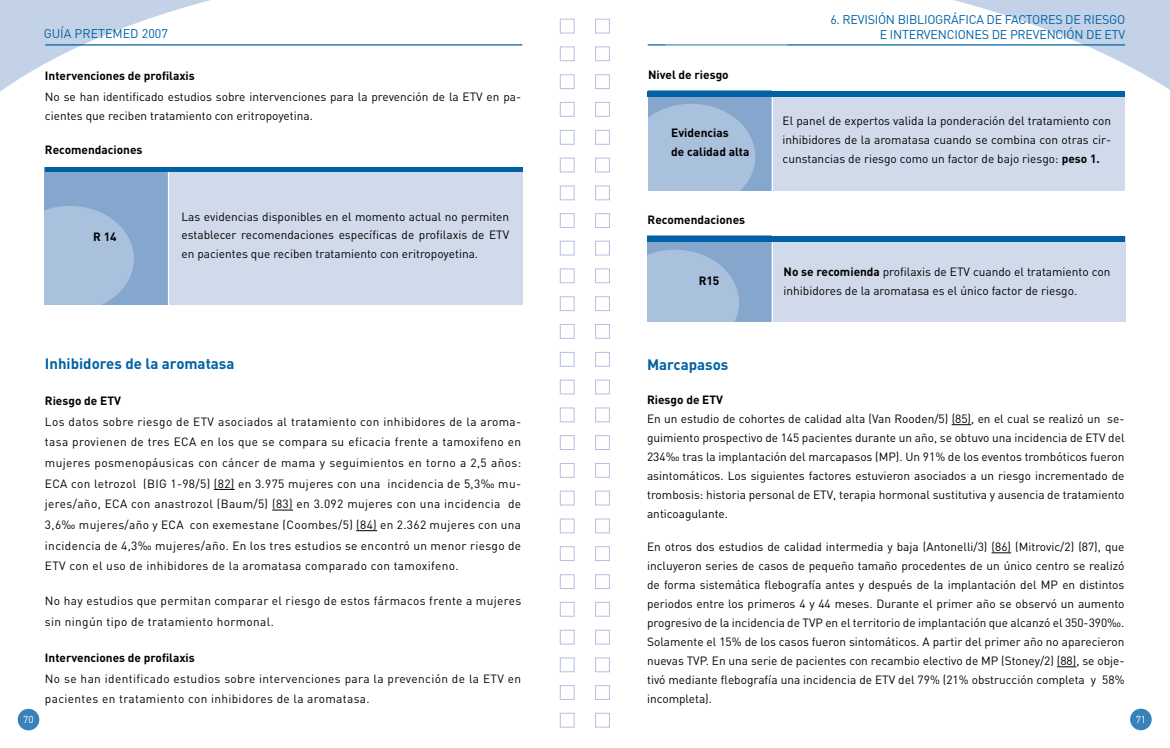
<style>
.page{position:relative;width:1170px;height:748px;background:#fff}
.page>*{position:absolute;margin:0;border:0;box-sizing:border-box;transform-origin:0 0}
.t1{font:700 15px "DIN";color:#0062a5}
.t2{font:12.5px/15px "DIN";letter-spacing:-.02em;color:#0062a5;text-align:right}
.t3{font:12.5px "DIN";color:#0062a5}
.t4{font:11.88px/19px "DIN";color:#000;text-align:justify}
.t5{font:11.88px/20.6px "DIN";letter-spacing:.03em;color:#000}
.t6{font:700 11.88px/18.8px "DIN";color:#000}
.t7{font:10px "DIN";color:#fff}
.s1{font-weight:700}
</style>
<div class="page">
<svg style="left:0;top:0;width:211px;height:92px"></svg>
<hr style="left:45px;top:44px;width:477px;height:2px;background:#0062a5">
<div style="left:18px;top:708px;width:21px;height:22px;background:#3881b9;border-radius:50%"></div>
<div style="left:560px;top:19px;width:14px;height:14px;border:1px solid #b8bfde"></div>
<div style="left:560px;top:47px;width:14px;height:14px;border:1px solid #b8bfde"></div>
<div style="left:560px;top:74px;width:14px;height:15px;border:1px solid #b8bfde"></div>
<div style="left:560px;top:102px;width:14px;height:15px;border:1px solid #b8bfde"></div>
<div style="left:560px;top:130px;width:14px;height:15px;border:1px solid #b8bfde"></div>
<div style="left:560px;top:158px;width:14px;height:14px;border:1px solid #b8bfde"></div>
<div style="left:560px;top:186px;width:14px;height:14px;border:1px solid #b8bfde"></div>
<div style="left:560px;top:213px;width:14px;height:15px;border:1px solid #b8bfde"></div>
<div style="left:560px;top:241px;width:14px;height:14px;border:1px solid #b8bfde"></div>
<div style="left:560px;top:268px;width:14px;height:15px;border:1px solid #b8bfde"></div>
<div style="left:560px;top:296px;width:14px;height:15px;border:1px solid #b8bfde"></div>
<div style="left:560px;top:324px;width:14px;height:14px;border:1px solid #b8bfde"></div>
<div style="left:560px;top:352px;width:14px;height:14px;border:1px solid #b8bfde"></div>
<div style="left:560px;top:380px;width:14px;height:14px;border:1px solid #b8bfde"></div>
<div style="left:560px;top:407px;width:14px;height:15px;border:1px solid #b8bfde"></div>
<div style="left:560px;top:435px;width:14px;height:15px;border:1px solid #b8bfde"></div>
<div style="left:560px;top:463px;width:14px;height:14px;border:1px solid #b8bfde"></div>
<div style="left:560px;top:491px;width:14px;height:14px;border:1px solid #b8bfde"></div>
<div style="left:560px;top:518px;width:14px;height:15px;border:1px solid #b8bfde"></div>
<div style="left:560px;top:546px;width:14px;height:15px;border:1px solid #b8bfde"></div>
<div style="left:560px;top:574px;width:14px;height:15px;border:1px solid #b8bfde"></div>
<div style="left:560px;top:602px;width:14px;height:14px;border:1px solid #b8bfde"></div>
<div style="left:560px;top:630px;width:14px;height:14px;border:1px solid #b8bfde"></div>
<div style="left:560px;top:657px;width:14px;height:15px;border:1px solid #b8bfde"></div>
<div style="left:560px;top:685px;width:14px;height:14px;border:1px solid #b8bfde"></div>
<div style="left:560px;top:713px;width:14px;height:14px;border:1px solid #b8bfde"></div>
<svg style="left:954px;top:0;width:215px;height:97px"></svg>
<div style="left:1129px;top:708px;width:22px;height:22px;background:#3881b9;border-radius:50%"></div>
<hr style="left:647px;top:44px;width:477px;height:2px;background:#0062a5">
<div style="left:595px;top:19px;width:14px;height:14px;border:1px solid #b8bfde"></div>
<div style="left:595px;top:47px;width:14px;height:14px;border:1px solid #b8bfde"></div>
<div style="left:595px;top:74px;width:14px;height:15px;border:1px solid #b8bfde"></div>
<div style="left:595px;top:102px;width:14px;height:15px;border:1px solid #b8bfde"></div>
<div style="left:595px;top:130px;width:14px;height:15px;border:1px solid #b8bfde"></div>
<div style="left:595px;top:158px;width:14px;height:14px;border:1px solid #b8bfde"></div>
<div style="left:595px;top:186px;width:14px;height:14px;border:1px solid #b8bfde"></div>
<div style="left:595px;top:213px;width:14px;height:15px;border:1px solid #b8bfde"></div>
<div style="left:595px;top:241px;width:14px;height:14px;border:1px solid #b8bfde"></div>
<div style="left:595px;top:268px;width:14px;height:15px;border:1px solid #b8bfde"></div>
<div style="left:595px;top:296px;width:14px;height:15px;border:1px solid #b8bfde"></div>
<div style="left:595px;top:324px;width:14px;height:14px;border:1px solid #b8bfde"></div>
<div style="left:595px;top:352px;width:14px;height:14px;border:1px solid #b8bfde"></div>
<div style="left:595px;top:380px;width:14px;height:14px;border:1px solid #b8bfde"></div>
<div style="left:595px;top:407px;width:14px;height:15px;border:1px solid #b8bfde"></div>
<div style="left:595px;top:435px;width:14px;height:15px;border:1px solid #b8bfde"></div>
<div style="left:595px;top:463px;width:14px;height:14px;border:1px solid #b8bfde"></div>
<div style="left:595px;top:491px;width:14px;height:14px;border:1px solid #b8bfde"></div>
<div style="left:595px;top:518px;width:14px;height:15px;border:1px solid #b8bfde"></div>
<div style="left:595px;top:546px;width:14px;height:15px;border:1px solid #b8bfde"></div>
<div style="left:595px;top:574px;width:14px;height:15px;border:1px solid #b8bfde"></div>
<div style="left:595px;top:602px;width:14px;height:14px;border:1px solid #b8bfde"></div>
<div style="left:595px;top:630px;width:14px;height:14px;border:1px solid #b8bfde"></div>
<div style="left:595px;top:657px;width:14px;height:15px;border:1px solid #b8bfde"></div>
<div style="left:595px;top:685px;width:14px;height:14px;border:1px solid #b8bfde"></div>
<div style="left:595px;top:713px;width:14px;height:14px;border:1px solid #b8bfde"></div>
<svg style="left:662px;top:44px;width:128px;height:2px"></svg>
<div style="left:45px;top:167px;width:477px;height:137px;background:#d1daeb"></div>
<div style="left:45px;top:167px;width:123px;height:137px;background:#85a7ce"></div>
<hr style="left:168px;top:168px;width:1px;height:144px;background:#fff">
<svg style="left:6px;top:206px;width:127px;height:105px;fill:#a9c1dc"></svg>
<hr style="left:45px;top:167px;width:477px;height:4px;background:#0062a5">
<svg style="left:214px;top:489px;width:21px;height:1px"></svg>
<svg style="left:272px;top:510px;width:21px;height:1px"></svg>
<svg style="left:356px;top:530px;width:21px;height:1px"></svg>
<div style="left:648px;top:91px;width:476px;height:100px;background:#d1daeb"></div>
<div style="left:648px;top:91px;width:123px;height:100px;background:#85a7ce"></div>
<div style="left:647px;top:236px;width:478px;height:86px;background:#d1daeb"></div>
<div style="left:647px;top:236px;width:124px;height:86px;background:#85a7ce"></div>
<svg style="left:628px;top:104px;width:126px;height:105px;fill:#a9c1dc"></svg>
<svg style="left:611px;top:250px;width:127px;height:105px;fill:#a9c1dc"></svg>
<hr style="left:771px;top:94px;width:1px;height:233px;background:#fff">
<div style="left:647px;top:91px;width:477px;height:6px;background:#0062a5"></div>
<div style="left:647px;top:236px;width:477px;height:5px;background:#0062a5"></div>
<svg style="left:951px;top:424px;width:20px;height:1px"></svg>
<svg style="left:991px;top:552px;width:19px;height:1px"></svg>
<svg style="left:1056px;top:666px;width:20px;height:1px"></svg>
<p class="t3" style="left:44px;top:26px;width:126px">GUÍA PRETEMED 2007</p>
<p class="t6" style="left:45px;top:66px;width:151px">Intervenciones de profilaxis</p>
<p class="t4" style="left:45px;top:88px;width:477px">No se han identificado estudios sobre intervenciones para la prevención de la ETV en pa&shy;cientes que reciben tratamiento con eritropoyetina.</p>
<p class="t6" style="left:45px;top:140px;width:99px">Recomendaciones</p>
<p class="t6" style="left:93px;top:227px;width:25px">R 14</p>
<p class="t4" style="left:181px;top:207px;width:329px">Las evidencias disponibles en el momento actual no permiten establecer recomendaciones específicas de profilaxis de ETV en pacientes que reciben tratamiento con eritropoyetina.</p>
<p class="t1" style="left:45px;top:354px;width:191px">Inhibidores de la aromatasa</p>
<p class="t6" style="left:45px;top:391px;width:78px">Riesgo de ETV</p>
<p class="t4" style="left:45px;top:411px;width:478px;line-height:20.6px">Los datos sobre riesgo de ETV asociados al tratamiento con inhibidores de la aroma&shy;tasa provienen de tres ECA en los que se compara su eficacia frente a tamoxifeno en mujeres posmenopáusicas con cáncer de mama y seguimientos en torno a 2,5 años:<br>ECA con letrozol (BIG 1-98/5) (82) en 3.975 mujeres con una incidencia de 5,3‰ mu&shy;jeres/año, ECA con anastrozol (Baum/5) (83) en 3.092 mujeres con una incidencia de 3,6‰ mujeres/año y ECA con exemestane (Coombes/5) (84) en 2.362</p>
<p class="t4" style="left:45px;top:514px;width:478px;line-height:20.6px;text-indent:384px">mujeres con una incidencia de 4,3‰ mujeres/año. En los tres estudios se encontró un menor riesgo de ETV con el uso de inhibidores de la aromatasa comparado con tamoxifeno.</p>
<p class="t5" style="left:45px;top:590px;width:478px">No hay estudios que permitan comparar el riesgo de estos fármacos frente a mujeres sin ningún tipo de tratamiento hormonal.</p>
<p class="t6" style="left:45px;top:647px;width:151px">Intervenciones de profilaxis</p>
<p class="t5" style="left:45px;top:667px;width:477px">No se han identificado estudios sobre intervenciones para la prevención de la ETV en pacientes en tratamiento con inhibidores de la aromatasa.</p>
<p class="t6" style="left:648px;top:65px;width:82px">Nivel de riesgo</p>
<p class="t6" style="left:671px;top:123px;width:80px">Evidencias<br>de calidad alta</p>
<p class="t6" style="left:647px;top:210px;width:99px">Recomendaciones</p>
<p class="t6" style="left:698px;top:270px;width:22px">R15</p>
<p class="t2" style="left:830px;top:11px;width:296px">6. REVISIÓN BIBLIOGRÁFICA DE FACTORES DE RIESGO<br>E INTERVENCIONES DE PREVENCIÓN DE ETV</p>
<p class="t4" style="left:782px;top:111px;width:330px">El panel de expertos valida la ponderación del tratamiento con inhibidores de la aromatasa cuando se combina con otras cir&shy;cunstancias de riesgo como un factor de bajo riesgo: <span class="s1">peso 1.</span></p>
<p class="t4" style="left:783px;top:262px;width:328px"><span class="s1">No se recomienda</span> profilaxis de ETV cuando el tratamiento con inhibidores de la aromatasa es el único factor de riesgo.</p>
<p class="t1" style="left:647px;top:354px;width:83px">Marcapasos</p>
<p class="t6" style="left:647px;top:390px;width:78px">Riesgo de ETV</p>
<p class="t4" style="left:647px;top:409px;width:479px">En un estudio de cohortes de calidad alta (Van Rooden/5) (85), en el cual se realizó un se&shy;guimiento prospectivo de 145 pacientes durante un año, se obtuvo una incidencia de ETV del 234‰ tras la implantación del marcapasos (MP). Un 91% de los eventos trombóticos fueron asintomáticos. Los siguientes factores estuvieron asociados a un riesgo incrementado de trombosis: historia personal de ETV, terapia hormonal sustitutiva y ausencia de tratamiento anticoagulante.</p>
<p class="t4" style="left:647px;top:537px;width:479px">En otros dos estudios de calidad intermedia y baja (Antonelli/3) (86) (Mitrovic/2) (87), que incluyeron series de casos de pequeño tamaño procedentes de un único centro se realizó de forma sistemática flebografía antes y después de la implantación del MP en distintos periodos entre los primeros 4 y 44 meses. Durante el primer año se observó un aumento progresivo de la incidencia de TVP en el territorio de implantación que alcanzó el 350-390‰.<br>Solamente el 15% de los casos fueron sintomáticos. A partir del primer año no aparecieron nuevas TVP. En una serie de pacientes con recambio electivo de MP (Stoney/2) (88), se obje&shy;tivó mediante flebografía una incidencia de ETV del 79% (21% obstrucción completa y 58% incompleta).</p>
<p class="t7" style="left:23px;top:713px;width:12px">70</p>
<p class="t7" style="left:1135px;top:713px;width:12px">71</p>
</div>
